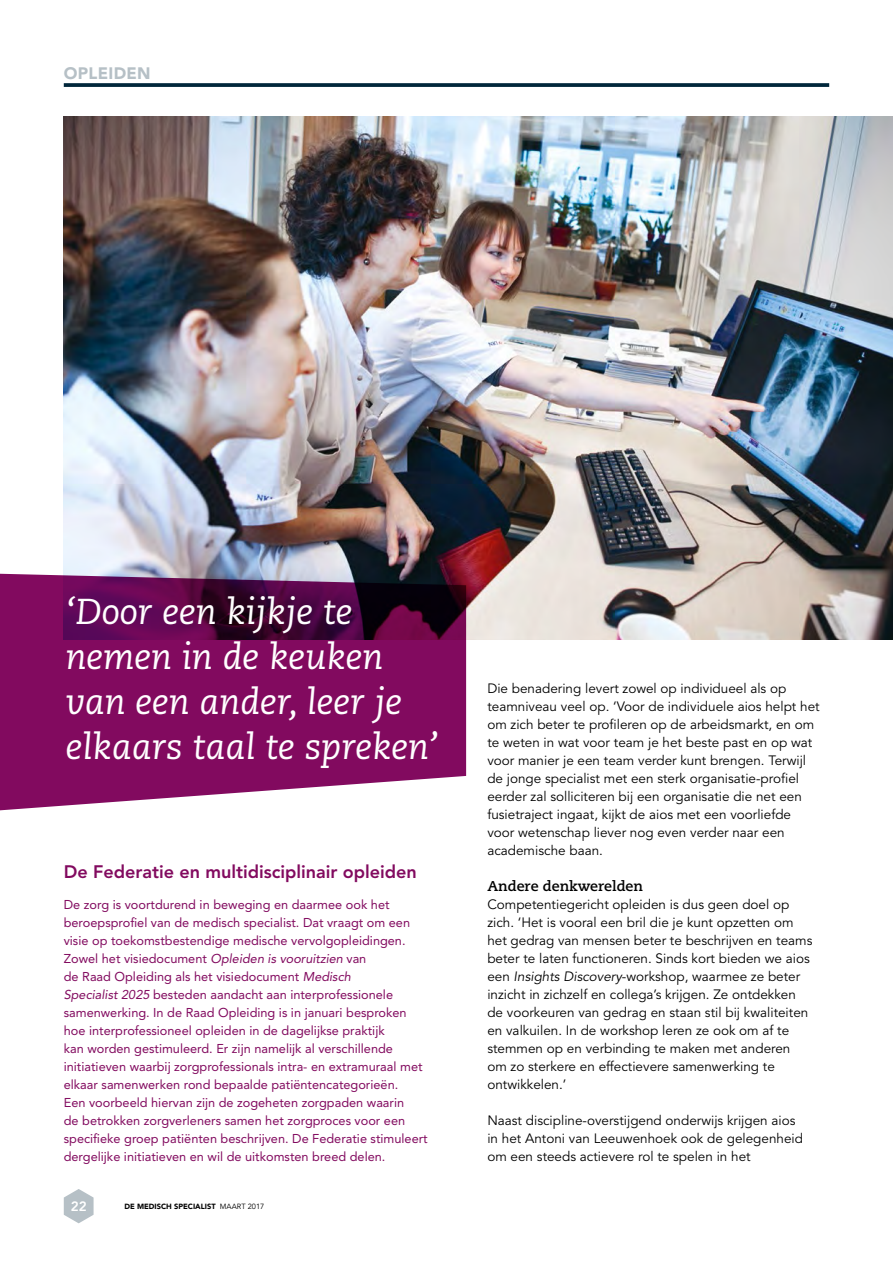
<style>
.page{position:relative;width:893px;height:1263px;background:#fff}
.page>*{position:absolute;margin:0;border:0;box-sizing:border-box;transform-origin:0 0}
.t1{font:italic 36px/45px "Caecilia";color:#fff}
.t2{font:800 18px "Avenir LT";color:#820a5f}
.t3{font:900 16.5px "Avenir LT";letter-spacing:.02em;color:#b6c0c6}
.t4{font:700 14.25px "Caecilia";color:#000}
.t5{font:13.5px/18px "Avenir";color:#000}
.t6{font:800 13.5px "Avenir";color:#fff}
.t7{font:12.75px/18px "Avenir LT";color:#820a5f}
.t8{font:900 7.5px "Avenir LT";color:#000}
.s1{font-style:italic}
.s2{font-weight:400}
</style>
<div class="page">
<svg style="left:64px;top:83px;width:765px;height:4px;background:#0f3346"></svg>
<svg style="left:64px;top:1189px;width:30px;height:34px"></svg>
<img style="left:64px;top:117px;width:829px;height:522px">
<svg style="left:0;top:569px;width:466px;height:242px;background:#7f2065"></svg>
<p class="t3" style="left:64px;top:63px;width:88px">OPLEIDEN</p>
<h1 class="t1" style="left:66px;top:590px;width:375px">‘Door een kijkje te nemen in de keuken van een ander, leer je elkaars taal te spreken’</h1>
<h2 class="t2" style="left:64px;top:861px;width:355px">De Federatie en multidisciplinair opleiden</h2>
<p class="t7" style="left:64px;top:896px;width:365px">De zorg is voortdurend in beweging en daarmee ook het beroepsprofiel van de medisch specialist. Dat vraagt om een visie op toekomstbestendige medische vervolgopleidingen.<br>Zowel het visiedocument <span class="s1">Opleiden is vooruitzien</span> van<br>de Raad Opleiding als het visiedocument <span class="s1">Medisch<br>Specialist 2025</span> besteden aandacht aan interprofessionele samenwerking. In de Raad Opleiding is in januari besproken hoe interprofessioneel opleiden in de dagelijkse praktijk<br>kan worden gestimuleerd. Er zijn namelijk al verschillende initiatieven waarbij zorgprofessionals intra- en extramuraal met elkaar samenwerken rond bepaalde patiëntencategorieën.<br>Een voorbeeld hiervan zijn de zogeheten zorgpaden waarin<br>de betrokken zorgverleners samen het zorgproces voor een specifieke groep patiënten beschrijven. De Federatie stimuleert dergelijke initiatieven en wil de uitkomsten breed delen.</p>
<p class="t6" style="left:71px;top:1198px;width:17px">22</p>
<p class="t8" style="left:124px;top:1202px;width:141px">DE MEDISCH SPECIALIST <span class="s2">MAART 2017</span></p>
<p class="t5" style="left:487px;top:680px;width:334px">Die benadering levert zowel op individueel als op teamniveau veel op. ‘Voor de individuele aios helpt het om zich beter te profileren op de arbeidsmarkt, en om te weten in wat voor team je het beste past en op wat voor manier je een team verder kunt brengen. Terwijl de jonge specialist met een sterk organisatie-profiel eerder zal solliciteren bij een organisatie die net een fusietraject ingaat, kijkt de aios met een voorliefde voor wetenschap liever nog even verder naar een academische baan.</p>
<p class="t4" style="left:487px;top:878px;width:157px">Andere denkwerelden</p>
<p class="t5" style="left:487px;top:896px;width:327px">Competentiegericht opleiden is dus geen doel op zich. ‘Het is vooral een bril die je kunt opzetten om het gedrag van mensen beter te beschrijven en teams beter te laten functioneren. Sinds kort bieden we aios een <span class="s1">Insights Discovery</span>-workshop, waarmee ze beter inzicht in zichzelf en collega’s krijgen. Ze ontdekken de voorkeuren van gedrag en staan stil bij kwaliteiten en valkuilen. In de workshop leren ze ook om af te stemmen op en verbinding te maken met anderen om zo sterkere en effectievere samenwerking te ontwikkelen.’</p>
<p class="t5" style="left:487px;top:1112px;width:317px">Naast discipline-overstijgend onderwijs krijgen aios in het Antoni van Leeuwenhoek ook de gelegenheid om een steeds actievere rol te spelen in het</p>
</div>
